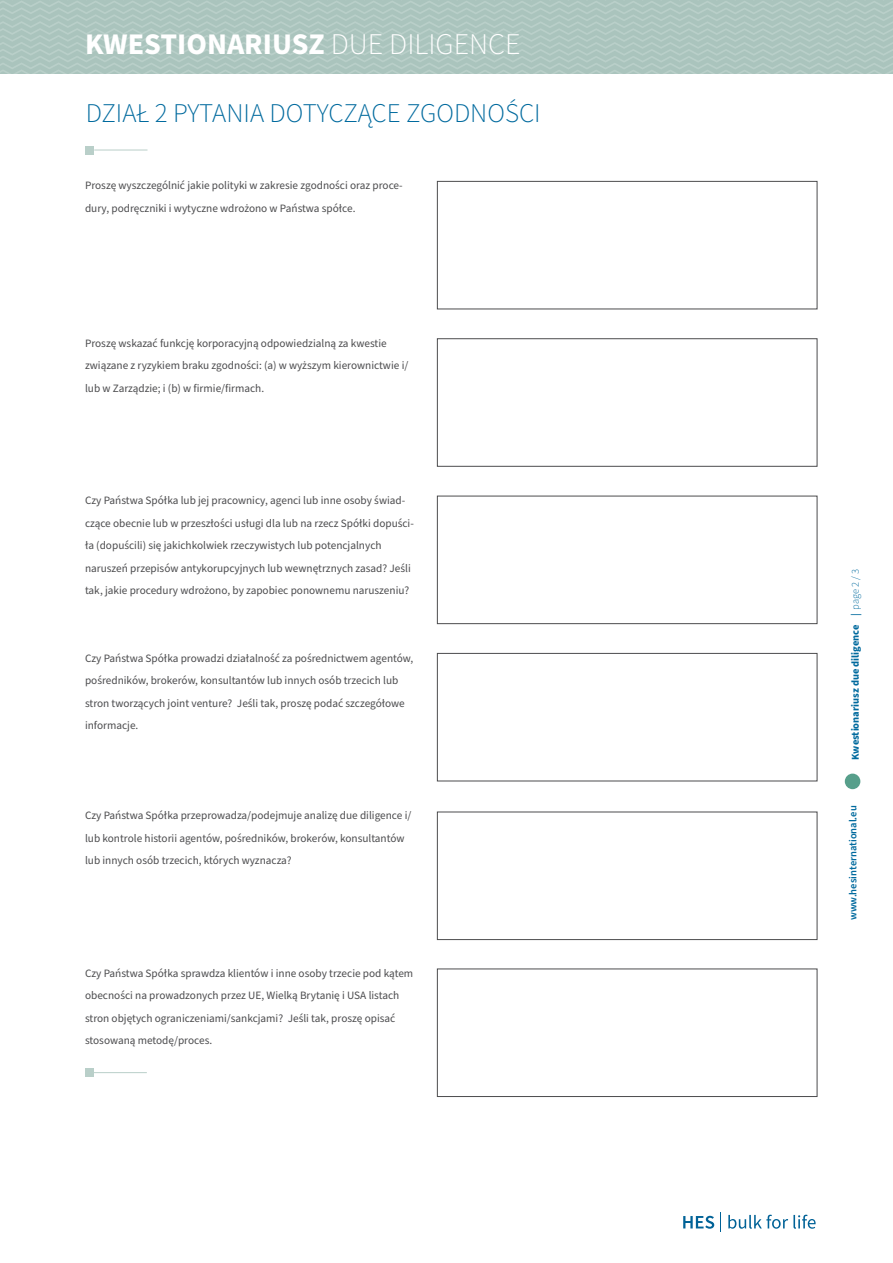
<style>
.page{position:relative;width:893px;height:1263px;background:#fff}
.page>*{position:absolute;margin:0;border:0;box-sizing:border-box;transform-origin:0 0}
.t1{font:700 30px "Source Sans Pro";color:#fff}
.t2{font:300 27px "Source Sans Pro";color:#006a9e}
.t3{font:11.25px/22.5px "Source Sans Pro";color:#4c4c4e}
.t4{font:700 10.5px "Source Sans Pro";color:#006a9e}
.t5{font:600 10.5px "Source Sans Pro";color:#006a9e}
.s1{font-weight:300}
.s2{font-weight:600}
</style>
<div class="page">
<svg style="left:0;top:0;width:893px;height:74px;background:#aec6c0"></svg>
<div style="left:437px;top:181px;width:380px;height:128px;border:1px solid #4c4c4e"></div>
<div style="left:437px;top:338px;width:380px;height:128px;border:1px solid #4c4c4e"></div>
<div style="left:437px;top:496px;width:380px;height:128px;border:1px solid #4c4c4e"></div>
<div style="left:437px;top:653px;width:380px;height:128px;border:1px solid #4c4c4e"></div>
<div style="left:437px;top:812px;width:380px;height:128px;border:1px solid #4c4c4e"></div>
<div style="left:437px;top:969px;width:380px;height:128px;border:1px solid #4c4c4e"></div>
<div style="left:845px;top:774px;width:15px;height:15px;background:#579f8b;border-radius:50%"></div>
<hr style="left:94px;top:1072px;width:53px;height:1px;background:#b9cfc9">
<div style="left:85px;top:1068px;width:9px;height:9px;background:#b9cfc9"></div>
<hr style="left:94px;top:150px;width:54px;height:1px;background:#b9cfc9">
<div style="left:86px;top:146px;width:8px;height:8px;background:#b9cfc9"></div>
<svg style="left:683px;top:1216px;width:31px;height:13px"></svg>
<svg style="left:720px;top:1213px;width:1px;height:19px"></svg>
<svg style="left:728px;top:1215px;width:88px;height:14px"></svg>
<h1 class="t1" style="left:85px;top:24px;width:437px">KWESTIONARIUSZ <span class="s1">DUE DILIGENCE</span></h1>
<h2 class="t2" style="left:86px;top:95px;width:456px">DZIAŁ 2 PYTANIA DOTYCZĄCE ZGODNOŚCI</h2>
<p class="t3" style="left:85px;top:174px;width:319px">Proszę wyszczególnić jakie polityki w zakresie zgodności oraz proce&shy;dury, podręczniki i wytyczne wdrożono w Państwa spółce.</p>
<p class="t3" style="left:85px;top:332px;width:325px">Proszę wskazać funkcję korporacyjną odpowiedzialną za kwestie związane z ryzykiem braku zgodności: (a) w wyższym kierownictwie i/ lub w Zarządzie; i (b) w firmie/firmach.</p>
<p class="t3" style="left:85px;top:489px;width:330px">Czy Państwa Spółka lub jej pracownicy, agenci lub inne osoby świad&shy;czące obecnie lub w przeszłości usługi dla lub na rzecz Spółki dopuści&shy;ła (dopuścili) się jakichkolwiek rzeczywistych lub potencjalnych naruszeń przepisów antykorupcyjnych lub wewnętrznych zasad? Jeśli tak, jakie procedury wdrożono, by zapobiec ponownemu naruszeniu?</p>
<p class="t3" style="left:85px;top:647px;width:330px">Czy Państwa Spółka prowadzi działalność za pośrednictwem agentów, pośredników, brokerów, konsultantów lub innych osób trzecich lub stron tworzących joint venture? Jeśli tak, proszę podać szczegółowe informacje.</p>
<p class="t3" style="left:85px;top:804px;width:328px">Czy Państwa Spółka przeprowadza/podejmuje analizę due diligence i/ lub kontrole historii agentów, pośredników, brokerów, konsultantów lub innych osób trzecich, których wyznacza?</p>
<p class="t3" style="left:85px;top:962px;width:330px">Czy Państwa Spółka sprawdza klientów i inne osoby trzecie pod kątem obecności na prowadzonych przez UE, Wielką Brytanię i USA listach stron objętych ograniczeniami/sankcjami? Jeśli tak, proszę opisać stosowaną metodę/proces.</p>
<p class="t4" style="left:848px;top:760px;width:193px;rotate:-90deg">Kwestionariusz due diligence <span class="s2">|</span> <span class="s1">page 2 / 3</span></p>
<p class="t5" style="left:846px;top:920px;width:116px;rotate:-90deg">www.hesinternational.eu</p>
</div>
